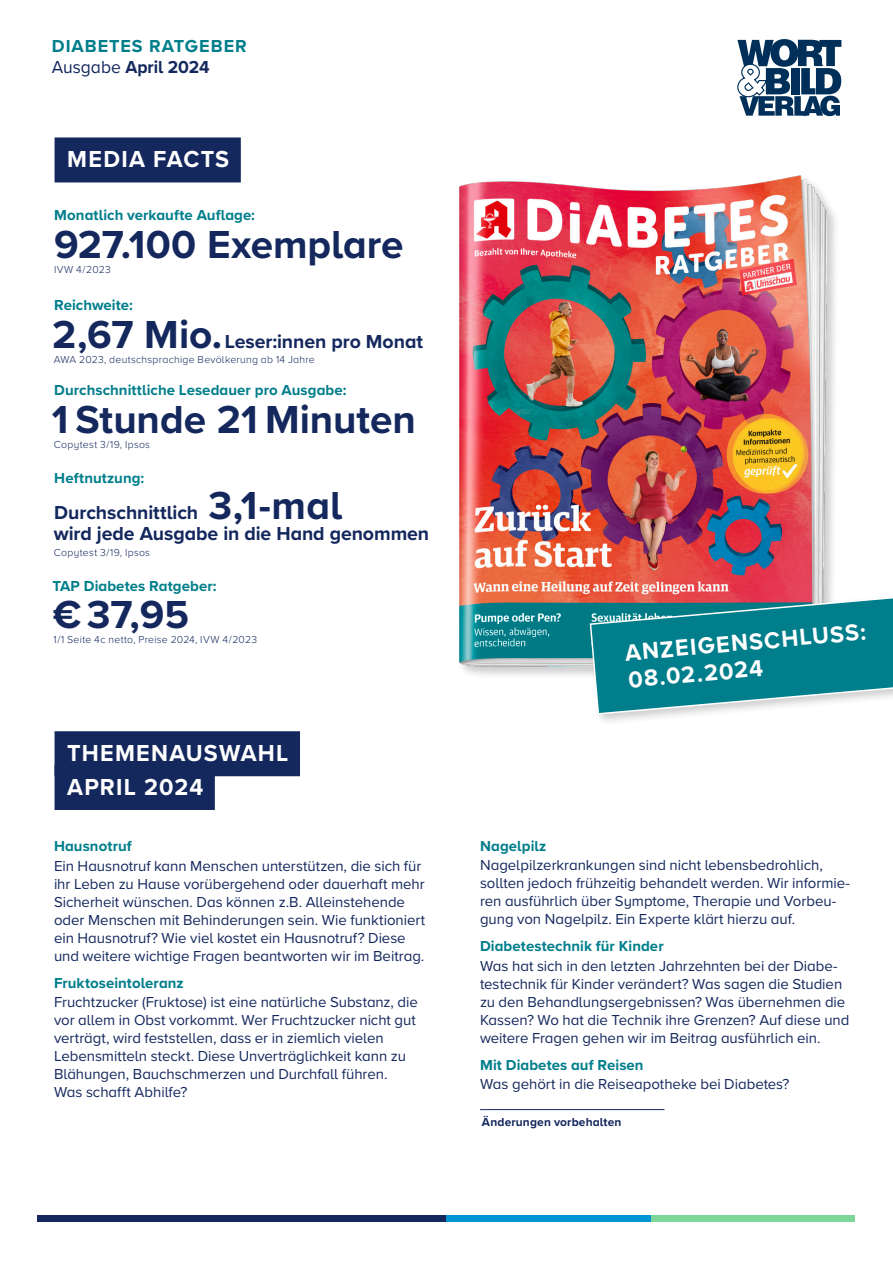
<style>
.page{position:relative;width:893px;height:1263px;background:#fff}
.page>*{position:absolute;margin:0;border:0;box-sizing:border-box;transform-origin:0 0}
.t1{font:700 40.5px "Proxima Nova A";letter-spacing:-.005em;color:#14285d}
.t2{font:700 24px/27px "Proxima Nova A";letter-spacing:.05em;color:#fff}
.t3{font:700 19.5px/21px "Proxima Nova A";letter-spacing:-.005em;color:#14285d}
.t4{font:700 18px/21px "Proxima Nova A";letter-spacing:.05em;color:#007e8b}
.t5{font:15px/18px "Proxima Nova A";letter-spacing:-.005em;color:#14285d}
.t6{font:700 15px "Proxima Nova A";letter-spacing:.005em;color:#007e8b}
.t7{font:700 12px "Proxima Nova A";letter-spacing:.015em;color:#14285d}
.t8{font:300 10.5px "Proxima Nova A";letter-spacing:.025em;color:#14285d}
.s1{font-weight:400;color:#14285d}
.s2{color:#14285d}
.s3{font-size:40.5px}
</style>
<div class="page">
<svg style="left:737px;top:39px;width:104px;height:77px"></svg>
<div style="left:38px;top:1215px;width:408px;height:6px;background:#14285d"></div>
<div style="left:651px;top:1215px;width:204px;height:6px;background:#7ed699"></div>
<div style="left:446px;top:1215px;width:205px;height:6px;background:#0095d3"></div>
<div style="left:457px;top:174px;width:383px;height:506px;background:#000;opacity:.2"></div>
<img style="left:459px;top:175px;width:368px;height:492px">
<div style="left:586px;top:584px;width:307px;height:143px;background:#000;opacity:.2"></div>
<svg style="left:589px;top:586px;width:304px;height:129px;background:#3f8e98"></svg>
<div style="left:55px;top:137px;width:186px;height:45px;background:#14285d"></div>
<div style="left:55px;top:731px;width:245px;height:45px;background:#14285d"></div>
<div style="left:55px;top:765px;width:160px;height:45px;background:#14285d"></div>
<hr style="left:480px;top:1109px;width:184px;height:1px;background:#14285d">
<p class="t4" style="left:52px;top:35px;width:196px">DIABETES RATGEBER<br><span class="s1">Ausgabe</span> <span class="s2">April 2024</span></p>
<p class="t2" style="left:67px;top:145px;width:163px">MEDIA FACTS</p>
<p class="t6" style="left:54px;top:204px;width:202px">Monatlich verkaufte Auflage:</p>
<p class="t1" style="left:54px;top:214px;width:351px">927.100 Exemplare</p>
<p class="t8" style="left:54px;top:262px;width:58px">IVW 4 / 2023</p>
<p class="t6" style="left:54px;top:294px;width:80px">Reichweite:</p>
<p class="t3" style="left:52px;top:330px;width:372px"><span class="s3">2,67 Mio.</span> Leser:innen pro Monat</p>
<p class="t8" style="left:54px;top:351px;width:263px">AWA 2023, deutschsprachige Bevölkerung ab 14 Jahre</p>
<p class="t6" style="left:54px;top:379px;width:294px">Durchschnittliche Lesedauer pro Ausgabe:</p>
<p class="t1" style="left:52px;top:389px;width:366px">1 Stunde 21 Minuten</p>
<p class="t8" style="left:54px;top:436px;width:98px">Copytest 3 / 19, Ipsos</p>
<p class="t6" style="left:54px;top:466px;width:92px">Heftnutzung:</p>
<p class="t3" style="left:54px;top:501px;width:377px">Durchschnittlich <span class="s3">3,1-mal<br></span>wird jede Ausgabe in die Hand genommen</p>
<p class="t8" style="left:54px;top:545px;width:98px">Copytest 3 / 19, Ipsos</p>
<p class="t6" style="left:52px;top:575px;width:166px">TAP Diabetes Ratgeber:</p>
<p class="t1" style="left:53px;top:585px;width:138px">€ 37,95</p>
<p class="t8" style="left:54px;top:632px;width:205px">1 / 1 Seite 4 c netto, Preise 2024, IVW 4 / 2023</p>
<p class="t2" style="left:67px;top:739px;width:223px">THEMENAUSWAHL</p>
<p class="t2" style="left:67px;top:773px;width:137px">APRIL 2024</p>
<p class="t6" style="left:54px;top:835px;width:79px">Hausnotruf</p>
<p class="t5" style="left:54px;top:856px;width:373px">Ein Hausnotruf kann Menschen unterstützen, die sich für ihr Leben zu Hause vorübergehend oder dauerhaft mehr Sicherheit wünschen. Das können z.B. Alleinstehende oder Menschen mit Behinderungen sein. Wie funktioniert ein Hausnotruf? Wie viel kostet ein Hausnotruf? Diese und weitere wichtige Fragen beantworten wir im Beitrag.</p>
<p class="t6" style="left:54px;top:971px;width:131px">Fruktoseintoleranz</p>
<p class="t5" style="left:54px;top:992px;width:365px">Fruchtzucker (Fruktose) ist eine natürliche Substanz, die vor allem in Obst vorkommt. Wer Fruchtzucker nicht gut verträgt, wird feststellen, dass er in ziemlich vielen Lebensmitteln steckt. Diese Unverträglichkeit kann zu Blähungen, Bauchschmerzen und Durchfall führen.<br>Was schafft Abhilfe?</p>
<p class="t2" style="left:624px;top:639px;width:243px;rotate:-5deg">ANZEIGENSCHLUSS:<br>08.02.2024</p>
<p class="t6" style="left:480px;top:834px;width:68px">Nagelpilz</p>
<p class="t5" style="left:480px;top:855px;width:372px">Nagelpilzerkrankungen sind nicht lebensbedrohlich, sollten jedoch frühzeitig behandelt werden. Wir informie&shy;ren ausführlich über Symptome, Therapie und Vorbeu&shy;gung von Nagelpilz. Ein Experte klärt hierzu auf.</p>
<p class="t6" style="left:480px;top:935px;width:185px">Diabetestechnik für Kinder</p>
<p class="t5" style="left:480px;top:956px;width:371px">Was hat sich in den letzten Jahrzehnten bei der Diabe&shy;testechnik für Kinder verändert? Was sagen die Studien zu den Behandlungsergebnissen? Was übernehmen die Kassen? Wo hat die Technik ihre Grenzen? Auf diese und weitere Fragen gehen wir im Beitrag ausführlich ein.</p>
<p class="t6" style="left:480px;top:1053px;width:165px">Mit Diabetes auf Reisen</p>
<p class="t5" style="left:480px;top:1074px;width:311px">Was gehört in die Reiseapotheke bei Diabetes?</p>
<p class="t7" style="left:482px;top:1113px;width:141px">Änderungen vorbehalten</p>
</div>
